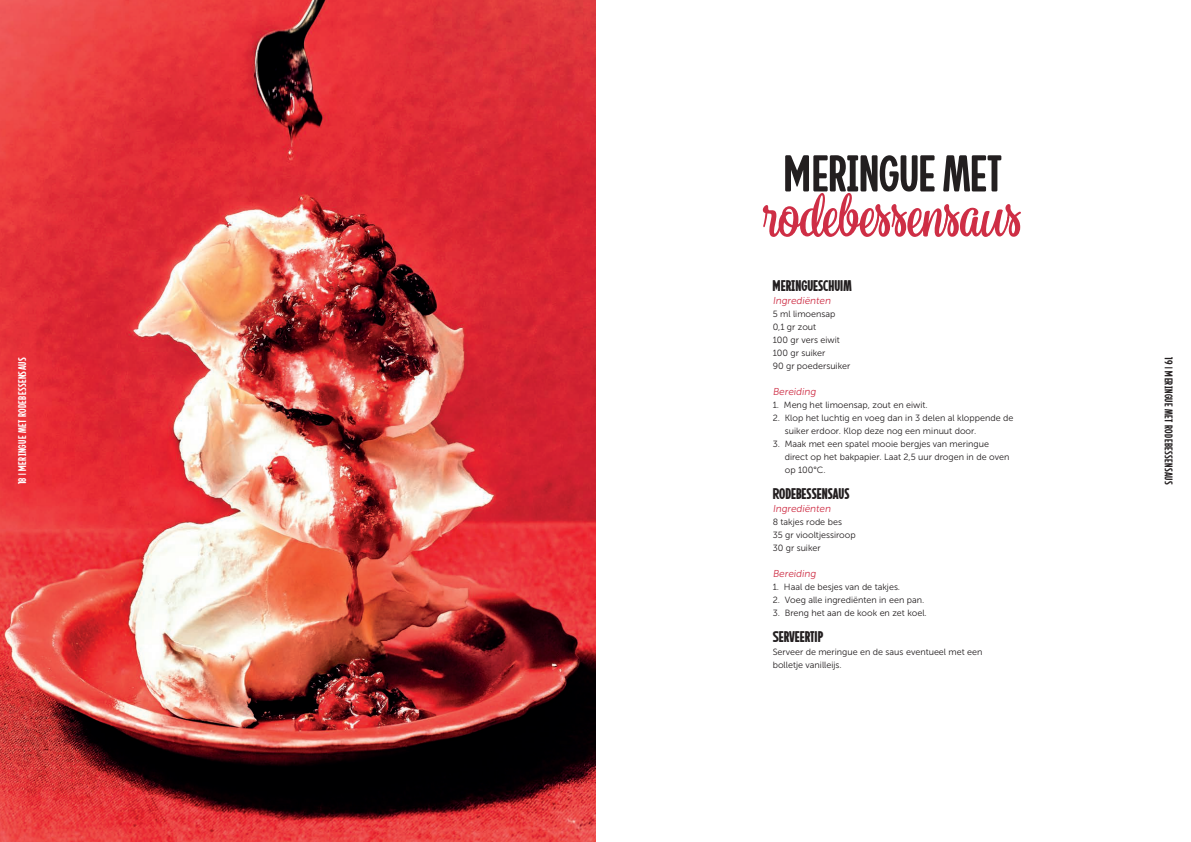
<style>
.page{position:relative;width:1191px;height:842px;background:#fff}
.page>*{position:absolute;margin:0;border:0;box-sizing:border-box;transform-origin:0 0}
.t1{font:60px "Sonder Script 2";color:#ce2e45}
.t2{font:60px "Sonder Sans 1";color:#231f20}
.t3{font:18px "Sonder Sans 3";color:#231f20}
.t4{font:13px "Sonder Sans 1";letter-spacing:.03em;color:#fff}
.t5{font:13px "Sonder Sans 1";letter-spacing:.03em;color:#231f20}
.t6{font:10px "Museo Sans 300";color:#ce2e45}
.t7{font:9px/13px "Museo Sans 300";color:#231f20}
</style>
<div class="page">
<img style="left:0;top:0;width:595px;height:842px">
<h1 class="t2" style="left:784px;top:140px;width:219px">MERINGUE MET</h1>
<h1 class="t1" style="left:764px;top:177px;width:260px">rodebessensaus</h1>
<h2 class="t3" style="left:772px;top:275px;width:80px">MERINGUESCHUIM</h2>
<p class="t6" style="left:772px;top:295px;width:61px">Ingrediënten</p>
<p class="t7" style="left:772px;top:307px;width:79px">5 ml limoensap<br>0,1 gr zout<br>100 gr vers eiwit<br>100 gr suiker<br>90 gr poedersuiker</p>
<p class="t6" style="left:772px;top:386px;width:46px">Bereiding</p>
<p class="t7" style="left:772px;top:398px;width:156px">1. Meng het limoensap, zout en eiwit.</p>
<p class="t7" style="left:785px;top:411px;width:230px;text-indent:-12px">2. Klop het luchtig en voeg dan in 3 delen al kloppende de suiker erdoor. Klop deze nog een minuut door.</p>
<p class="t7" style="left:784px;top:437px;width:226px;text-indent:-12px">3. Maak met een spatel mooie bergjes van meringue direct op het bakpapier. Laat 2,5 uur drogen in de oven op 100°C.</p>
<h2 class="t3" style="left:772px;top:483px;width:78px">RODEBESSENSAUS</h2>
<p class="t6" style="left:772px;top:503px;width:61px">Ingrediënten</p>
<p class="t7" style="left:772px;top:515px;width:85px">8 takjes rode bes<br>35 gr viooltjessiroop<br>30 gr suiker</p>
<p class="t6" style="left:772px;top:568px;width:46px">Bereiding</p>
<p class="t7" style="left:772px;top:580px;width:129px">1. Haal de besjes van de takjes.</p>
<p class="t7" style="left:772px;top:593px;width:153px">2. Voeg alle ingrediënten in een pan.</p>
<p class="t7" style="left:772px;top:606px;width:156px">3. Breng het aan de kook en zet koel.</p>
<h2 class="t3" style="left:772px;top:626px;width:52px">SERVEERTIP</h2>
<p class="t7" style="left:772px;top:645px;width:211px">Serveer de meringue en de saus eventueel met een bolletje vanilleijs.</p>
<h3 class="t4" style="left:15px;top:484px;width:128px;rotate:-90deg">18 | MERINGUE MET RODEBESSENSAUS</h3>
<h3 class="t5" style="left:1176px;top:357px;width:129px;rotate:90deg">19 | MERINGUE MET RODEBESSENSAUS</h3>
</div>
